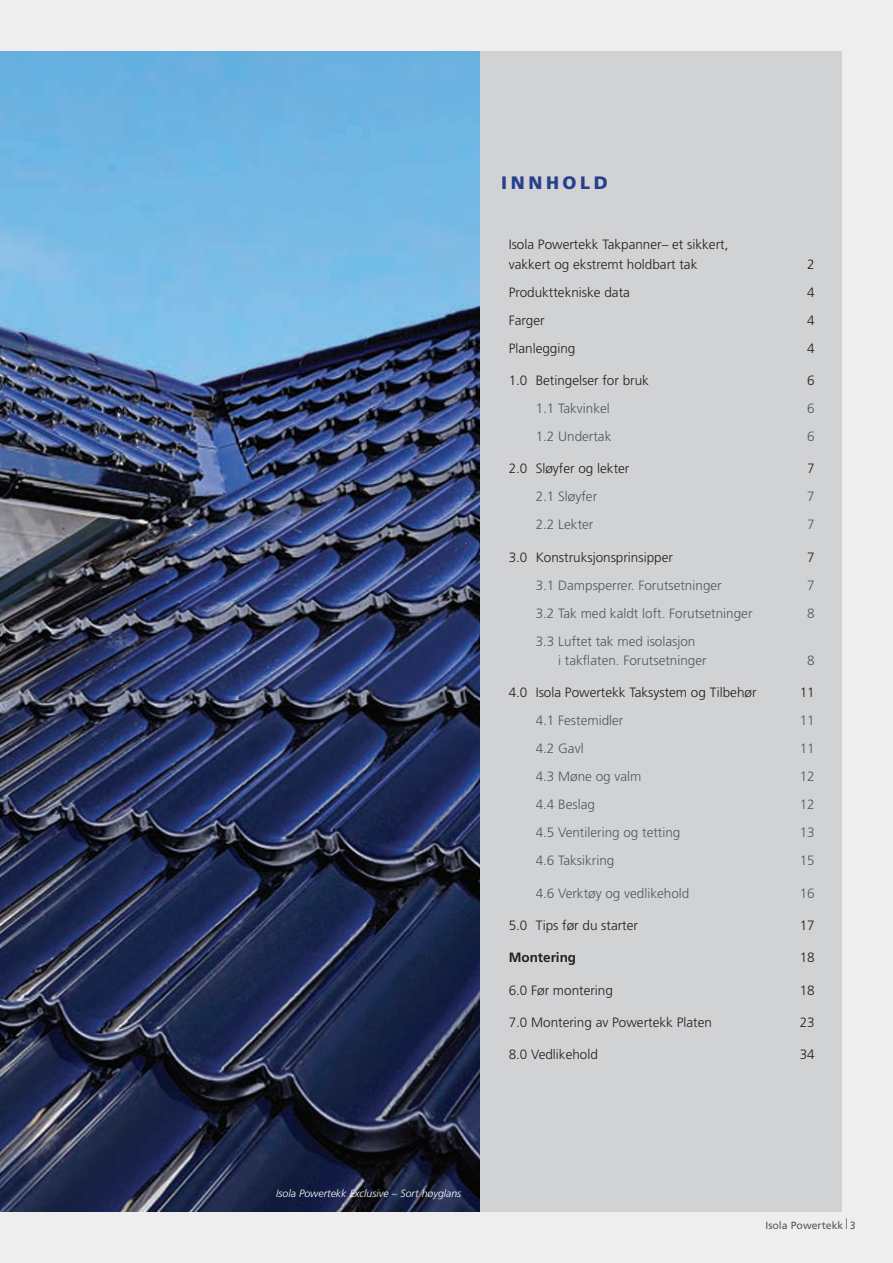
<style>
.page{position:relative;width:893px;height:1263px;background:#eeeeef}
.page>*{position:absolute;margin:0;border:0;box-sizing:border-box;transform-origin:0 0}
.t1{font:900 18px "Frutiger";letter-spacing:.2em;color:#253f8e}
.t2{font:300 13.5px/19.5px "Frutiger";color:#231f20}
.t3{font:300 13.5px/19.5px "Frutiger";color:#57585a}
.t4{font:700 13.5px "Frutiger";color:#231f20}
.t5{font:italic 300 10.5px "Frutiger";color:#fff}
.t6{font:10.5px "Frutiger";color:#57585a}
</style>
<div class="page">
<div style="left:479px;top:51px;width:363px;height:1161px;background:#d1d2d4"></div>
<img style="left:0;top:51px;width:479px;height:1161px">
<h1 class="t1" style="left:501px;top:171px;width:108px">INNHOLD</h1>
<p class="t2" style="left:509px;top:235px;width:221px">Isola Powertekk Takpanner– et sikkert, vakkert og ekstremt holdbart tak</p>
<p class="t2" style="left:807px;top:254px;width:9px">2</p>
<p class="t2" style="left:509px;top:282px;width:123px">Produkttekniske data</p>
<p class="t2" style="left:807px;top:282px;width:9px">4</p>
<p class="t2" style="left:509px;top:310px;width:37px">Farger</p>
<p class="t2" style="left:807px;top:310px;width:9px">4</p>
<p class="t2" style="left:509px;top:338px;width:68px">Planlegging</p>
<p class="t2" style="left:807px;top:338px;width:9px">4</p>
<p class="t2" style="left:509px;top:371px;width:142px">1.0 Betingelser for bruk</p>
<p class="t2" style="left:807px;top:371px;width:9px">6</p>
<p class="t3" style="left:536px;top:399px;width:76px">1.1 Takvinkel</p>
<p class="t3" style="left:807px;top:399px;width:9px">6</p>
<p class="t3" style="left:536px;top:427px;width:77px">1.2 Undertak</p>
<p class="t3" style="left:807px;top:427px;width:9px">6</p>
<p class="t2" style="left:509px;top:459px;width:122px">2.0 Sløyfer og lekter</p>
<p class="t2" style="left:807px;top:459px;width:9px">7</p>
<p class="t3" style="left:536px;top:487px;width:63px">2.1 Sløyfer</p>
<p class="t3" style="left:807px;top:487px;width:9px">7</p>
<p class="t3" style="left:536px;top:515px;width:59px">2.2 Lekter</p>
<p class="t3" style="left:807px;top:515px;width:9px">7</p>
<p class="t2" style="left:509px;top:547px;width:166px">3.0 Konstruksjonsprinsipper</p>
<p class="t2" style="left:807px;top:547px;width:9px">7</p>
<p class="t3" style="left:536px;top:575px;width:188px">3.1 Dampsperrer. Forutsetninger</p>
<p class="t3" style="left:807px;top:575px;width:9px">7</p>
<p class="t3" style="left:536px;top:603px;width:218px">3.2 Tak med kaldt loft. Forutsetninger</p>
<p class="t3" style="left:807px;top:603px;width:9px">8</p>
<p class="t3" style="left:558px;top:631px;width:150px;text-indent:-23px">3.3 Luftet tak med isolasjon<br>i takflaten. Forutsetninger</p>
<p class="t3" style="left:807px;top:651px;width:9px">8</p>
<p class="t2" style="left:509px;top:683px;width:249px">4.0 Isola Powertekk Taksystem og Tilbehør</p>
<p class="t2" style="left:800px;top:683px;width:17px">11</p>
<p class="t3" style="left:536px;top:711px;width:89px">4.1 Festemidler</p>
<p class="t3" style="left:800px;top:711px;width:17px">11</p>
<p class="t3" style="left:536px;top:739px;width:50px">4.2 Gavl</p>
<p class="t3" style="left:800px;top:739px;width:17px">11</p>
<p class="t3" style="left:536px;top:767px;width:107px">4.3 Møne og valm</p>
<p class="t3" style="left:800px;top:767px;width:17px">12</p>
<p class="t3" style="left:536px;top:795px;width:61px">4.4 Beslag</p>
<p class="t3" style="left:800px;top:795px;width:17px">12</p>
<p class="t3" style="left:536px;top:823px;width:146px">4.5 Ventilering og tetting</p>
<p class="t3" style="left:800px;top:823px;width:17px">13</p>
<p class="t3" style="left:536px;top:851px;width:80px">4.6 Taksikring</p>
<p class="t3" style="left:800px;top:851px;width:17px">15</p>
<p class="t3" style="left:536px;top:883px;width:155px">4.6 Verktøy og vedlikehold</p>
<p class="t3" style="left:800px;top:883px;width:17px">16</p>
<p class="t2" style="left:509px;top:915px;width:131px">5.0 Tips før du starter</p>
<p class="t2" style="left:800px;top:915px;width:17px">17</p>
<p class="t4" style="left:509px;top:950px;width:69px">Montering</p>
<p class="t2" style="left:800px;top:948px;width:17px">18</p>
<p class="t2" style="left:509px;top:980px;width:106px">6.0 Før montering</p>
<p class="t2" style="left:800px;top:980px;width:17px">18</p>
<p class="t2" style="left:509px;top:1012px;width:205px">7.0 Montering av Powertekk Platen</p>
<p class="t2" style="left:800px;top:1012px;width:17px">23</p>
<p class="t2" style="left:509px;top:1044px;width:91px">8.0 Vedlikehold</p>
<p class="t2" style="left:800px;top:1044px;width:17px">34</p>
<p class="t5" style="left:276px;top:1187px;width:187px">Isola Powertekk Exclusive – Sort høyglans</p>
<p class="t6" style="left:765px;top:1219px;width:92px">Isola Powertekk 3</p>
</div>
